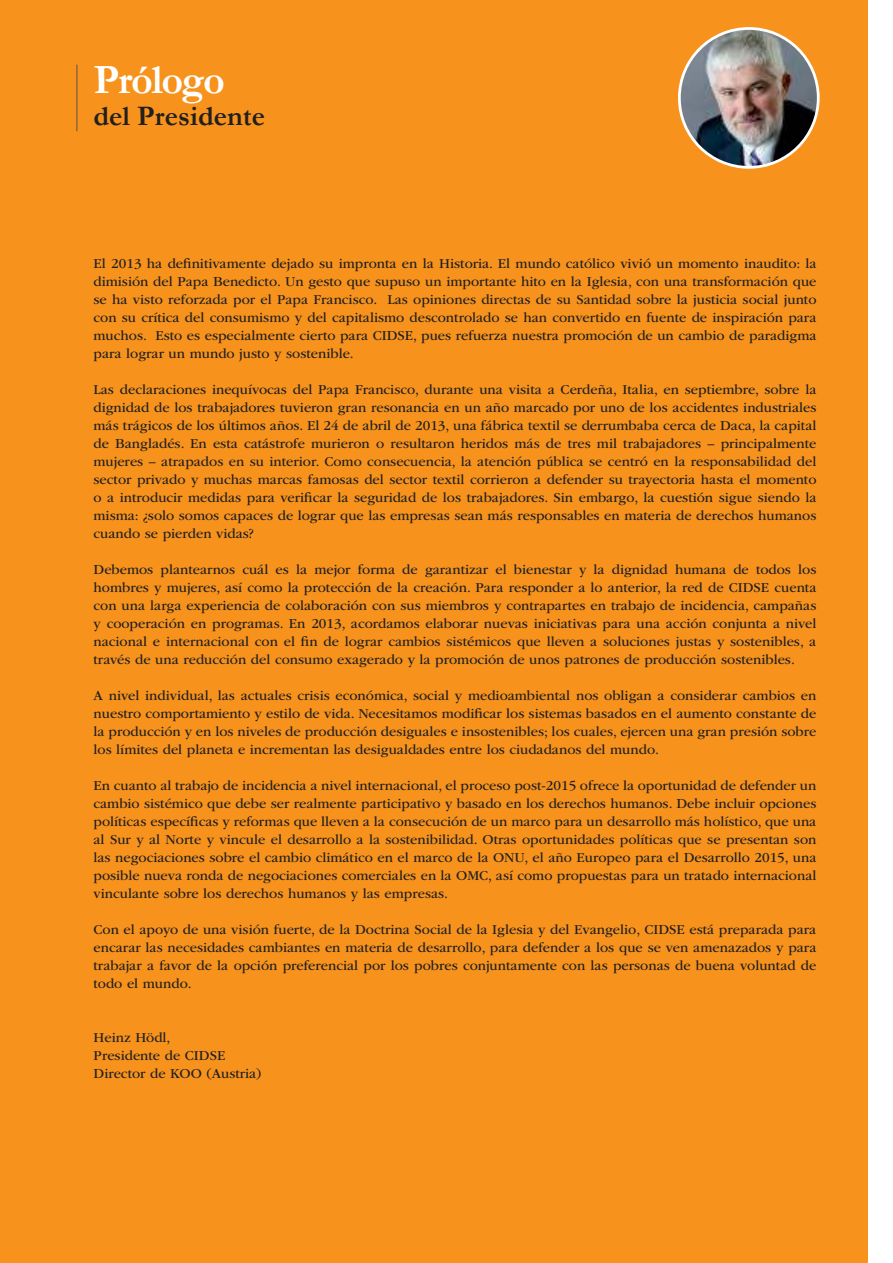
<style>
.page{position:relative;width:893px;height:1263px;background:#fff}
.page>*{position:absolute;margin:0;border:0;box-sizing:border-box;transform-origin:0 0}
.t1{font:700 42px "Garamond";letter-spacing:-.03em;color:#fff}
.t2{font:700 28.5px "Garamond";color:#221f1f}
.t3{font:14.25px/18px "ITC Garamond Std";color:#221f1f;text-align:justify}
</style>
<div class="page">
<div style="left:0;top:0;width:867px;height:1263px;background:#f7931d"></div>
<img style="left:679px;top:28px;width:139px;height:139px;border-radius:69px">
<div style="left:678px;top:27px;width:142px;height:142px;border:3px solid #fff;border-radius:50%"></div>
<hr style="left:77px;top:65px;width:1px;height:66px;background:#5e504b">
<h1 class="t1" style="left:94px;top:65px;width:133px">Prólogo</h1>
<h2 class="t2" style="left:94px;top:106px;width:173px">del Presidente</h2>
<p class="t3" style="left:94px;top:255px;width:724px">El 2013 ha definitivamente dejado su impronta en la Historia. El mundo católico vivió un momento inaudito: la dimisión del Papa Benedicto. Un gesto que supuso un importante hito en la Iglesia, con una transformación que se ha visto reforzada por el Papa Francisco. Las opiniones directas de su Santidad sobre la justicia social junto con su crítica del consumismo y del capitalismo descontrolado se han convertido en fuente de inspiración para muchos. Esto es especialmente cierto para CIDSE, pues refuerza nuestra promoción de un cambio de paradigma para lograr un mundo justo y sostenible.</p>
<p class="t3" style="left:94px;top:381px;width:724px">Las declaraciones inequívocas del Papa Francisco, durante una visita a Cerdeña, Italia, en septiembre, sobre la dignidad de los trabajadores tuvieron gran resonancia en un año marcado por uno de los accidentes industriales más trágicos de los últimos años. El 24 de abril de 2013, una fábrica textil se derrumbaba cerca de Daca, la capital de Bangladés. En esta catástrofe murieron o resultaron heridos más de tres mil trabajadores – principalmente mujeres – atrapados en su interior. Como consecuencia, la atención pública se centró en la responsabilidad del sector privado y muchas marcas famosas del sector textil corrieron a defender su trayectoria hasta el momento o a introducir medidas para verificar la seguridad de los trabajadores. Sin embargo, la cuestión sigue siendo la misma: ¿solo somos capaces de lograr que las empresas sean más responsables en materia de derechos humanos cuando se pierden vidas?</p>
<p class="t3" style="left:94px;top:561px;width:724px">Debemos plantearnos cuál es la mejor forma de garantizar el bienestar y la dignidad humana de todos los hombres y mujeres, así como la protección de la creación. Para responder a lo anterior, la red de CIDSE cuenta con una larga experiencia de colaboración con sus miembros y contrapartes en trabajo de incidencia, campañas y cooperación en programas. En 2013, acordamos elaborar nuevas iniciativas para una acción conjunta a nivel nacional e internacional con el fin de lograr cambios sistémicos que lleven a soluciones justas y sostenibles, a través de una reducción del consumo exagerado y la promoción de unos patrones de producción sostenibles.</p>
<p class="t3" style="left:94px;top:687px;width:724px">A nivel individual, las actuales crisis económica, social y medioambiental nos obligan a considerar cambios en nuestro comportamiento y estilo de vida. Necesitamos modificar los sistemas basados en el aumento constante de la producción y en los niveles de producción desiguales e insostenibles; los cuales, ejercen una gran presión sobre los límites del planeta e incrementan las desigualdades entre los ciudadanos del mundo.</p>
<p class="t3" style="left:94px;top:777px;width:724px">En cuanto al trabajo de incidencia a nivel internacional, el proceso post-2015 ofrece la oportunidad de defender un cambio sistémico que debe ser realmente participativo y basado en los derechos humanos. Debe incluir opciones políticas específicas y reformas que lleven a la consecución de un marco para un desarrollo más holístico, que una al Sur y al Norte y vincule el desarrollo a la sostenibilidad. Otras oportunidades políticas que se presentan son las negociaciones sobre el cambio climático en el marco de la ONU, el año Europeo para el Desarrollo 2015, una posible nueva ronda de negociaciones comerciales en la OMC, así como propuestas para un tratado internacional vinculante sobre los derechos humanos y las empresas.</p>
<p class="t3" style="left:94px;top:921px;width:724px">Con el apoyo de una visión fuerte, de la Doctrina Social de la Iglesia y del Evangelio, CIDSE está preparada para encarar las necesidades cambiantes en materia de desarrollo, para defender a los que se ven amenazados y para trabajar a favor de la opción preferencial por los pobres conjuntamente con las personas de buena voluntad de todo el mundo.</p>
<p class="t3" style="left:94px;top:1029px;width:169px;text-align:left">Heinz Hödl,<br>Presidente de CIDSE<br>Director de KOO (Austria)</p>
</div>
